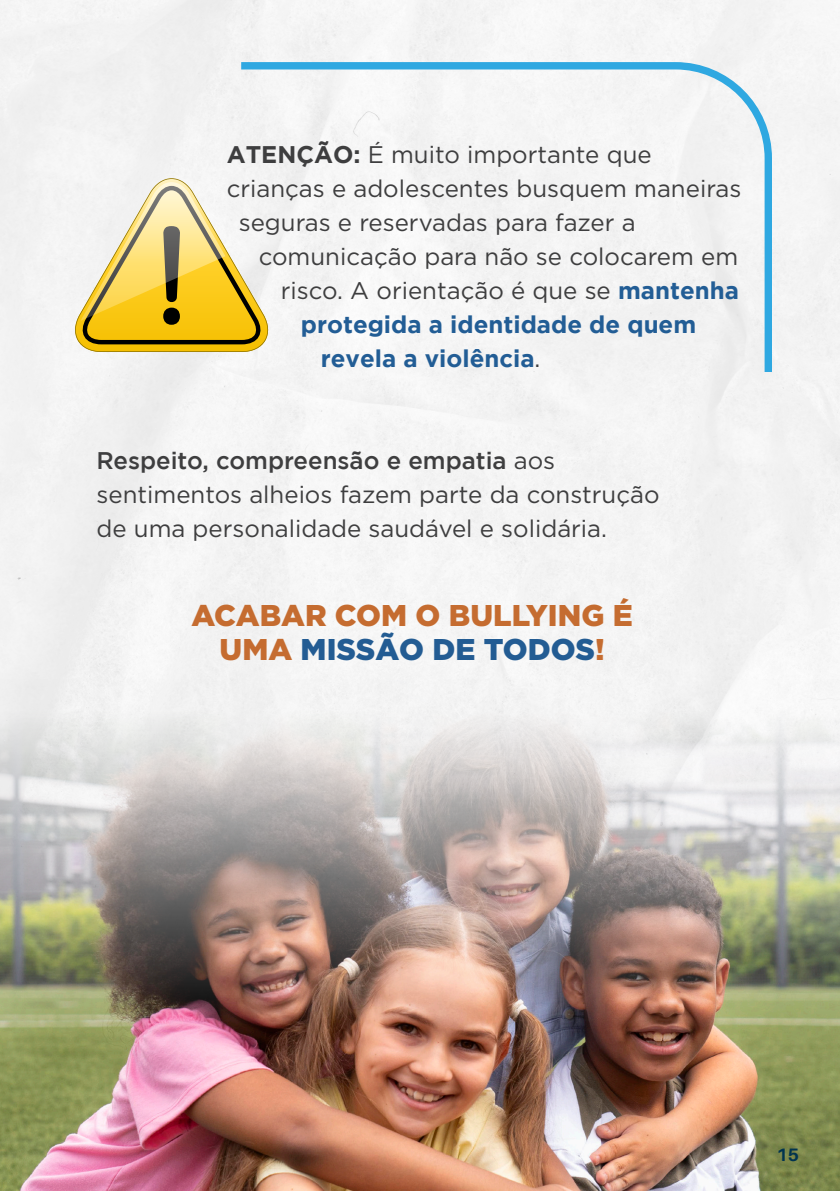
<style>
.page{position:relative;width:840px;height:1191px;background:#fff}
.page>*{position:absolute;margin:0;border:0;box-sizing:border-box;transform-origin:0 0}
.t1{font:900 30px/34px "Gotham";color:#c56c30;text-align:center}
.t2{font:24px/34px "Gotham";color:#3e3e3f}
.t3{font:700 24px "Gotham";color:#225d95}
.t4{font:700 18px "Aileron";color:#01344f}
.s1{font-weight:700}
.s2{font-weight:700;color:#225d95}
.s3{font-weight:400;color:#3e3e3f}
.s4{font-weight:500}
.s5{color:#235c93}
</style>
<div class="page">
<div style="left:0;top:0;width:839px;height:679px;background:#f4f4f4"></div>
<div style="left:241px;top:62px;width:530px;height:309px;background:#f4f4f4"></div>
<svg style="left:74px;top:178px;width:195px;height:174px"></svg>
<img style="left:0;top:679px;width:839px;height:512px">
<p class="t2" style="left:226px;top:137px;width:426px"><span class="s1">ATENÇÃO:</span> É muito importante que</p>
<p class="t2" style="left:226px;top:171px;width:516px">crianças e adolescentes busquem maneiras</p>
<p class="t2" style="left:238px;top:205px;width:398px">seguras e reservadas para fazer a</p>
<p class="t2" style="left:258px;top:239px;width:480px">comunicação para não se colocarem em</p>
<p class="t2" style="left:280px;top:273px;width:459px">risco. A orientação é que se <span class="s2">mantenha</span></p>
<p class="t3" style="left:300px;top:310px;width:396px">protegida a identidade de quem</p>
<p class="t3" style="left:320px;top:344px;width:221px">revela a violência<span class="s3">.</span></p>
<p class="t2" style="left:96px;top:443px;width:564px"><span class="s4">Respeito, compreensão e empatia</span> aos sentimentos alheios fazem parte da construção de uma personalidade saudável e solidária.</p>
<p class="t1" style="left:191px;top:597px;width:442px">ACABAR COM O BULLYING É<br>UMA <span class="s5">MISSÃO DE TODOS</span>!</p>
<p class="t4" style="left:776px;top:1144px;width:24px">15</p>
</div>
